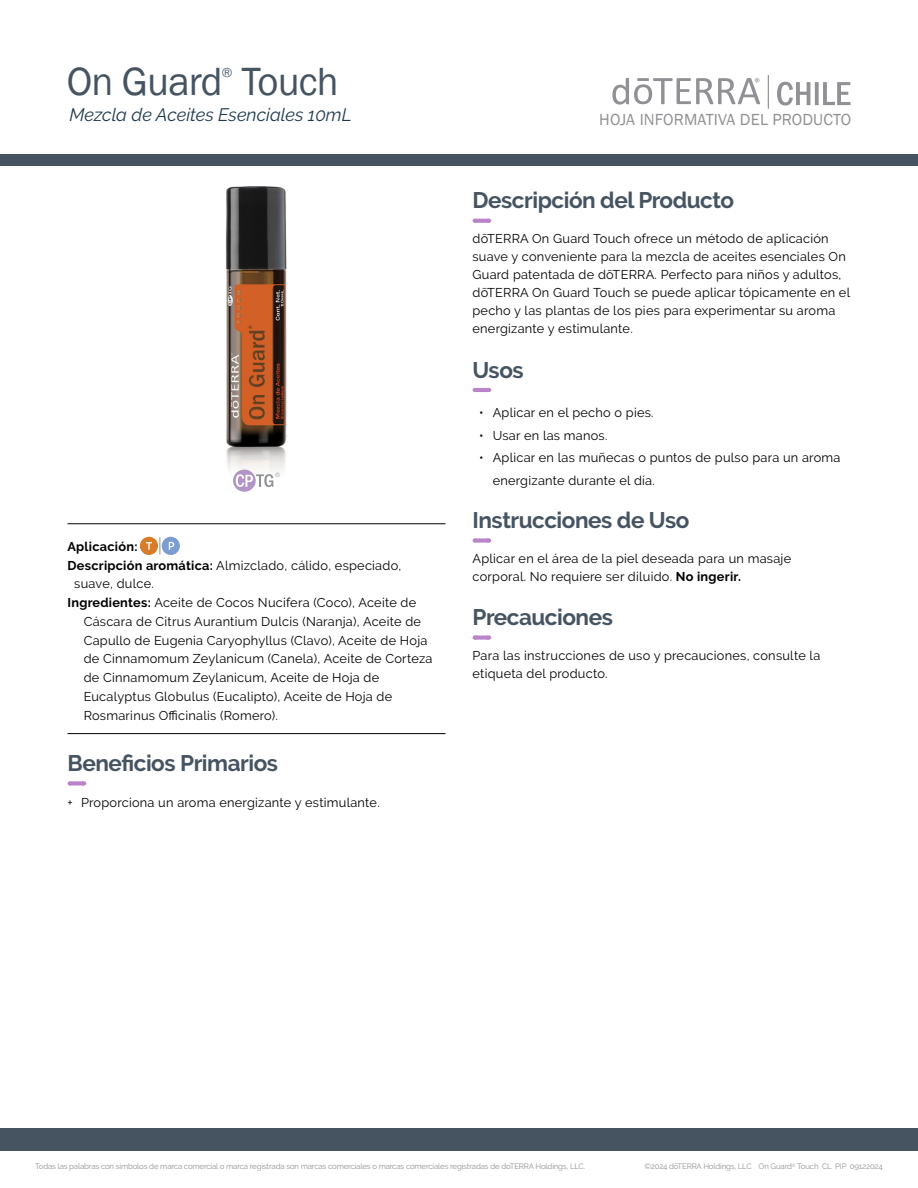
<style>
.page{position:relative;width:918px;height:1188px;background:#fff}
.page>*{position:absolute;margin:0;border:0;box-sizing:border-box;transform-origin:0 0}
.t1{font:40.5px "Franklin Gothic";letter-spacing:-.02em;color:#465462}
.t2{font:700 22.5px "Raleway";letter-spacing:-.02em;color:#465462}
.t3{font:italic 18px "Raleway";color:#1e384b}
.t4{font:16.5px "Franklin Got Itc TEE";letter-spacing:.01em;color:#919195}
.t5{font:13.65px "Franklin Gothic";color:#465462}
.t6{font:12.75px/18px "Raleway";letter-spacing:.02em;color:#000}
.t7{font:700 12.75px "Raleway";letter-spacing:.02em;color:#000}
.t8{font:7.8px "Raleway";letter-spacing:-.02em;color:#919195}
.s1{font-weight:700}
</style>
<div class="page">
<div style="left:0;top:155px;width:918px;height:11px;background:#465462"></div>
<div style="left:0;top:1128px;width:918px;height:23px;background:#465462"></div>
<svg style="left:777px;top:82px;width:74px;height:24px"></svg>
<hr style="left:768px;top:75px;width:1px;height:34px;background:#919195">
<svg style="left:612px;top:78px;width:148px;height:27px"></svg>
<svg style="left:475px;top:219px;width:14px;height:4px"></svg>
<svg style="left:475px;top:388px;width:14px;height:4px"></svg>
<svg style="left:475px;top:538px;width:14px;height:5px"></svg>
<svg style="left:475px;top:636px;width:14px;height:4px"></svg>
<hr style="left:68px;top:523px;width:378px;height:1px;background:#000">
<hr style="left:68px;top:733px;width:378px;height:1px;background:#000">
<svg style="left:70px;top:781px;width:14px;height:5px"></svg>
<img style="left:225px;top:186px;width:62px;height:285px">
<svg style="left:233px;top:470px;width:47px;height:22px"></svg>
<svg style="left:159px;top:537px;width:1px;height:17px"></svg>
<div style="left:140px;top:537px;width:18px;height:18px;background:#d77d2a;border-radius:50%"></div>
<svg style="left:146px;top:542px;width:6px;height:8px"></svg>
<div style="left:162px;top:537px;width:18px;height:18px;background:#7b9dd2;border-radius:50%"></div>
<svg style="left:169px;top:542px;width:5px;height:8px"></svg>
<h1 class="t1" style="left:67px;top:57px;width:157px">On Guard</h1>
<p class="t5" style="left:222px;top:64px;width:12px">®</p>
<h1 class="t1" style="left:241px;top:57px;width:99px">Touch</h1>
<h3 class="t3" style="left:69px;top:104px;width:284px">Mezcla de Aceites Esenciales 10mL</h3>
<p class="t7" style="left:68px;top:539px;width:72px">Aplicación:</p>
<p class="t6" style="left:68px;top:556px;width:335px"><span class="s1">Descripción aromática:</span> Almizclado, cálido, especiado,</p>
<p class="t6" style="left:74px;top:575px;width:81px">suave, dulce.</p>
<p class="t6" style="left:68px;top:594px;width:350px"><span class="s1">Ingredientes:</span> Aceite de Cocos Nucifera (Coco), Aceite de</p>
<p class="t6" style="left:84px;top:612px;width:339px">Cáscara de Citrus Aurantium Dulcis (Naranja), Aceite de</p>
<p class="t6" style="left:84px;top:631px;width:345px">Capullo de Eugenia Caryophyllus (Clavo), Aceite de Hoja</p>
<p class="t6" style="left:84px;top:650px;width:350px">de Cinnamomum Zeylanicum (Canela), Aceite de Corteza</p>
<p class="t6" style="left:84px;top:669px;width:297px">de Cinnamomum Zeylanicum, Aceite de Hoja de</p>
<p class="t6" style="left:84px;top:687px;width:310px">Eucalyptus Globulus (Eucalipto), Aceite de Hoja de</p>
<p class="t6" style="left:84px;top:706px;width:196px">Rosmarinus Officinalis (Romero).</p>
<h2 class="t2" style="left:68px;top:750px;width:212px">Beneficios Primarios</h2>
<p class="t6" style="left:67px;top:793px;width:314px">+ Proporciona un aroma energizante y estimulante.</p>
<p class="t4" style="left:599px;top:110px;width:253px">HOJA INFORMATIVA DEL PRODUCTO</p>
<h2 class="t2" style="left:472px;top:188px;width:263px">Descripción del Producto</h2>
<p class="t6" style="left:472px;top:230px;width:379px">dōTERRA On Guard Touch ofrece un método de aplicación suave y conveniente para la mezcla de aceites esenciales On Guard patentada de dōTERRA. Perfecto para niños y adultos, dōTERRA On Guard Touch se puede aplicar tópicamente en el pecho y las plantas de los pies para experimentar su aroma energizante y estimulante.</p>
<h2 class="t2" style="left:472px;top:357px;width:53px">Usos</h2>
<p class="t6" style="left:479px;top:404px;width:176px">• Aplicar en el pecho o pies.</p>
<p class="t6" style="left:479px;top:426px;width:130px">• Usar en las manos.</p>
<p class="t6" style="left:493px;top:446px;width:349px;line-height:22.5px;text-indent:-14px">• Aplicar en las muñecas o puntos de pulso para un aroma energizante durante el día.</p>
<h2 class="t2" style="left:472px;top:507px;width:219px">Instrucciones de Uso</h2>
<p class="t6" style="left:472px;top:550px;width:320px">Aplicar en el área de la piel deseada para un masaje corporal. No requiere ser diluido. <span class="s1">No ingerir.</span></p>
<h2 class="t2" style="left:472px;top:604px;width:142px">Precauciones</h2>
<p class="t6" style="left:472px;top:647px;width:349px">Para las instrucciones de uso y precauciones, consulte la etiqueta del producto.</p>
<p class="t8" style="left:35px;top:1162px;width:552px">Todas las palabras con símbolos de marca comercial o marca registrada son marcas comerciales o marcas comerciales registradas de doTERRA Holdings, LLC.</p>
<p class="t8" style="left:644px;top:1162px;width:240px">©2024 dōTERRA Holdings, LLC On Guard<sup>®</sup> Touch CL PIP 09122024</p>
</div>
